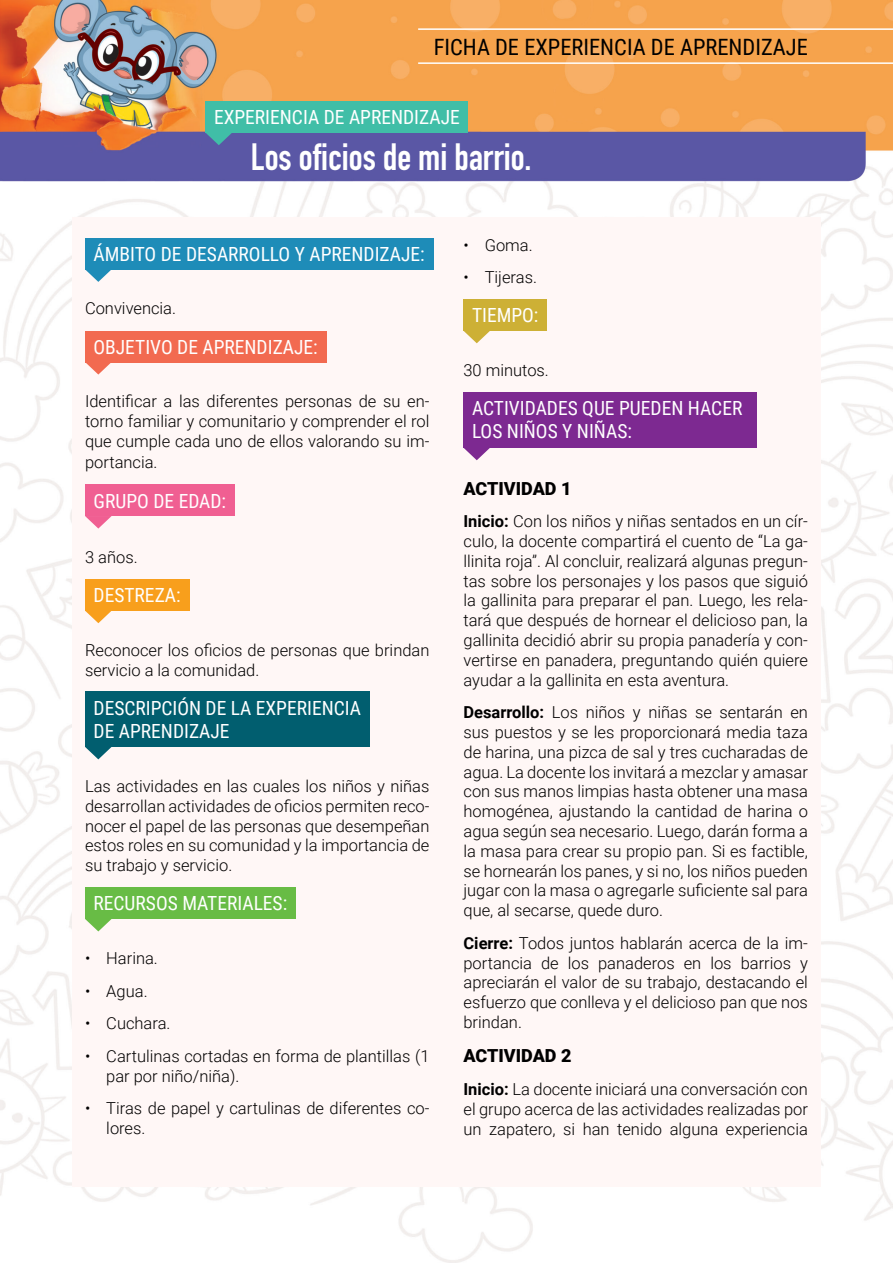
<style>
.page{position:relative;width:893px;height:1263px;background:#fff}
.page>*{position:absolute;margin:0;border:0;box-sizing:border-box;transform-origin:0 0}
.titulo{font:700 37.5px "DIN Condensed";color:#fff}
.t1{font:22.5px "Roboto Condensed";color:#000}
.objetivos{font:19.5px/23.4px "Roboto Condensed";color:#fff}
.texto{font:900 18px "Roboto";color:#000}
.texto-2{font:300 16.5px/19.8px "Roboto";color:#000;text-align:justify}
.s1{font-weight:700}
</style>
<div class="page">
<img style="left:0;top:0;width:893px;height:1263px">
<div style="left:206px;top:101px;width:262px;height:32px;background:#40bea7"></div>
<svg style="left:206px;top:133px;width:26px;height:12px"></svg>
<hr style="left:418px;top:28px;width:475px;height:2px;background:#fff">
<hr style="left:418px;top:62px;width:475px;height:2px;background:#fff">
<div style="left:72px;top:217px;width:749px;height:969px;background:#fff7f6"></div>
<svg style="left:86px;top:270px;width:25px;height:12px"></svg>
<div style="left:85px;top:238px;width:348px;height:32px;background:#1e8cb8"></div>
<svg style="left:85px;top:362px;width:27px;height:13px"></svg>
<div style="left:85px;top:331px;width:242px;height:31px;background:#f26a50"></div>
<div style="left:85px;top:484px;width:150px;height:32px;background:#f05f92"></div>
<svg style="left:85px;top:516px;width:27px;height:13px"></svg>
<div style="left:85px;top:579px;width:104px;height:32px;background:#f89f1c"></div>
<svg style="left:85px;top:611px;width:26px;height:12px"></svg>
<div style="left:85px;top:692px;width:285px;height:55px;background:#015e6f"></div>
<svg style="left:85px;top:747px;width:27px;height:12px"></svg>
<div style="left:85px;top:887px;width:211px;height:32px;background:#68bc45"></div>
<svg style="left:85px;top:919px;width:27px;height:12px"></svg>
<div style="left:463px;top:299px;width:84px;height:32px;background:#cdb035"></div>
<svg style="left:464px;top:331px;width:26px;height:12px"></svg>
<div style="left:463px;top:392px;width:294px;height:56px;background:#7d2991"></div>
<svg style="left:464px;top:448px;width:26px;height:12px"></svg>
<p class="t1" style="left:434px;top:32px;width:376px">FICHA DE EXPERIENCIA DE APRENDIZAJE</p>
<p class="objetivos" style="left:214px;top:105px;width:247px">EXPERIENCIA DE APRENDIZAJE</p>
<p class="titulo" style="left:251px;top:132px;width:282px">Los oficios de mi barrio.</p>
<p class="objetivos" style="left:94px;top:242px;width:333px">ÁMBITO DE DESARROLLO Y APRENDIZAJE:</p>
<p class="texto-2" style="left:85px;top:298px;width:93px">Convivencia.</p>
<p class="objetivos" style="left:94px;top:335px;width:226px">OBJETIVO DE APRENDIZAJE:</p>
<p class="texto-2" style="left:85px;top:391px;width:346px">Identificar a las diferentes personas de su en&shy;torno familiar y comunitario y comprender el rol que cumple cada uno de ellos valorando su im-</p>
<p class="texto-2" style="left:85px;top:452px;width:74px">portancia.</p>
<p class="objetivos" style="left:94px;top:488px;width:134px">GRUPO DE EDAD:</p>
<p class="texto-2" style="left:85px;top:546px;width:54px">3 años.</p>
<p class="objetivos" style="left:94px;top:583px;width:89px">DESTREZA:</p>
<p class="texto-2" style="left:85px;top:639px;width:346px">Reconocer los oficios de personas que brindan servicio a la comunidad.</p>
<p class="objetivos" style="left:94px;top:695px;width:269px">DESCRIPCIÓN DE LA EXPERIENCIA<br>DE APRENDIZAJE</p>
<p class="texto-2" style="left:85px;top:775px;width:346px">Las actividades en las cuales los niños y niñas desarrollan actividades de oficios permiten reco&shy;nocer el papel de las personas que desempeñan estos roles en su comunidad y la importancia de su trabajo y servicio.</p>
<p class="objetivos" style="left:94px;top:891px;width:195px">RECURSOS MATERIALES:</p>
<p class="texto-2" style="left:85px;top:948px;width:74px">• Harina.</p>
<p class="texto-2" style="left:85px;top:980px;width:64px">• Agua.</p>
<p class="texto-2" style="left:85px;top:1013px;width:87px">• Cuchara.</p>
<p class="texto-2" style="left:106px;top:1045px;width:325px;text-indent:-21px">• Cartulinas cortadas en forma de plantillas (1 par por niño/niña).</p>
<p class="texto-2" style="left:106px;top:1098px;width:325px;text-indent:-21px">• Tiras de papel y cartulinas de diferentes co&shy;lores.</p>
<p class="texto-2" style="left:463px;top:234px;width:71px">• Goma.</p>
<p class="texto-2" style="left:463px;top:267px;width:75px">• Tijeras.</p>
<p class="objetivos" style="left:472px;top:303px;width:68px">TIEMPO:</p>
<p class="texto-2" style="left:463px;top:359px;width:87px">30 minutos.</p>
<p class="objetivos" style="left:472px;top:396px;width:272px">ACTIVIDADES QUE PUEDEN HACER<br>LOS NIÑOS Y NIÑAS:</p>
<p class="texto" style="left:463px;top:476px;width:109px">ACTIVIDAD 1</p>
<p class="texto-2" style="left:463px;top:511px;width:346px"><span class="s1">Inicio:</span> Con los niños y niñas sentados en un cír&shy;culo, la docente compartirá el cuento de “La ga&shy;llinita roja”. Al concluir, realizará algunas pregun&shy;tas sobre los personajes y los pasos que siguió la gallinita para preparar el pan. Luego, les rela&shy;tará que después de hornear el delicioso pan, la gallinita decidió abrir su propia panadería y con&shy;vertirse en panadera, preguntando quién quiere ayudar a la gallinita en esta aventura.</p>
<p class="texto-2" style="left:463px;top:702px;width:346px"><span class="s1">Desarrollo:</span> Los niños y niñas se sentarán en sus puestos y se les proporcionará media taza de harina, una pizca de sal y tres cucharadas de agua. La docente los invitará a mezclar y amasar con sus manos limpias hasta obtener una masa homogénea, ajustando la cantidad de harina o agua según sea necesario. Luego, darán forma a la masa para crear su propio pan. Si es factible, se hornearán los panes, y si no, los niños pueden jugar con la masa o agregarle suficiente sal para que, al secarse, quede duro.</p>
<p class="texto-2" style="left:463px;top:932px;width:346px"><span class="s1">Cierre:</span> Todos juntos hablarán acerca de la im&shy;portancia de los panaderos en los barrios y apreciarán el valor de su trabajo, destacando el esfuerzo que conlleva y el delicioso pan que nos brindan.</p>
<p class="texto" style="left:463px;top:1043px;width:109px">ACTIVIDAD 2</p>
<p class="texto-2" style="left:463px;top:1078px;width:346px"><span class="s1">Inicio:</span> La docente iniciará una conversación con el grupo acerca de las actividades realizadas por un zapatero, si han tenido alguna experiencia</p>
</div>
